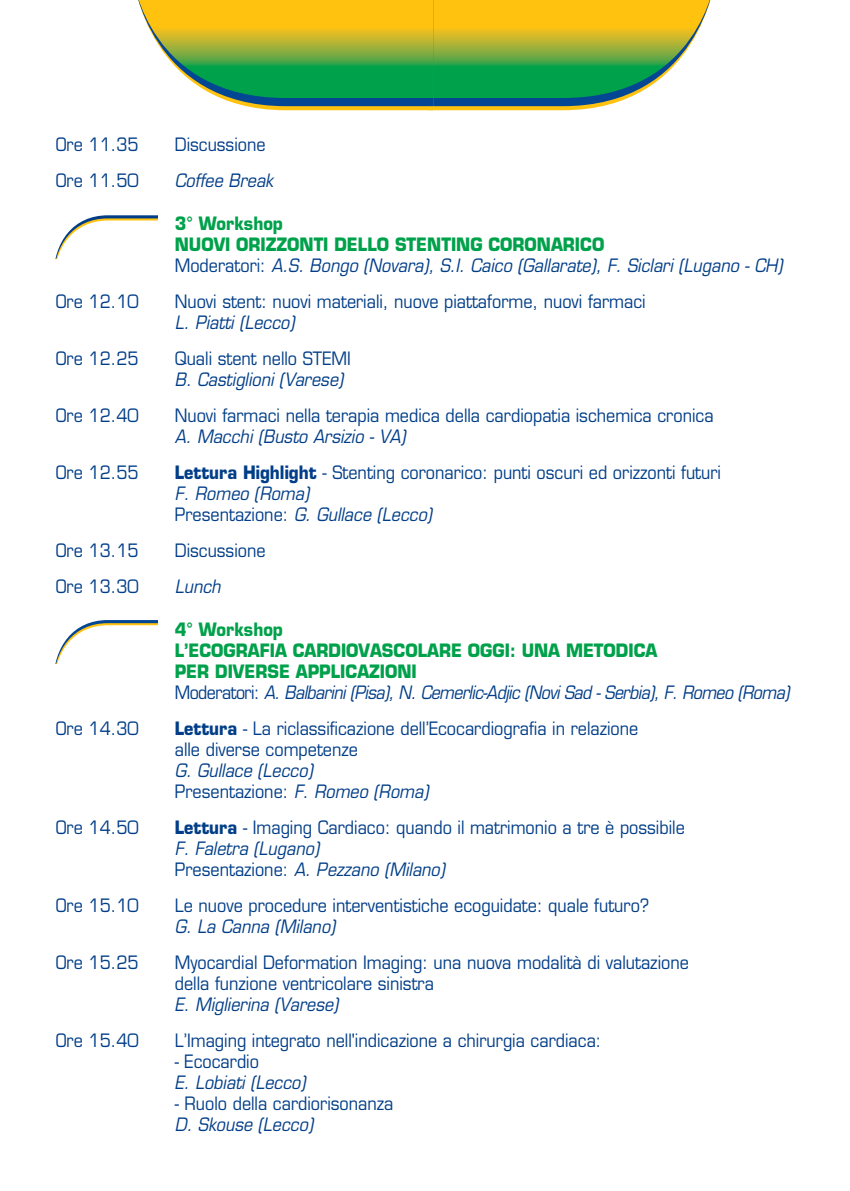
<style>
.page{position:relative;width:850px;height:1191px;background:#fff}
.page>*{position:absolute;margin:0;border:0;box-sizing:border-box;transform-origin:0 0}
.t1{font:18px/21px "Eurostile LT Std";color:#023e88;scale:.9 1}
.t2{font:italic 18px/21px "Eurostile LT Std";color:#023e88;scale:.9 1}
.t3{font:700 18px/21px "Eurostile LT Std";color:#00a14b;scale:.9 1}
.s1{font-weight:700;font-style:normal;color:#00a14b}
.s2{font-style:normal}
.s3{font-weight:700}
.s4{font-style:italic}
.s5{font-weight:400;color:#023e88}
.s6{font-weight:400;font-style:italic;color:#023e88}
</style>
<div class="page">
<svg style="left:138px;top:0;width:573px;height:110px"></svg>
<svg style="left:56px;top:215px;width:102px;height:44px"></svg>
<svg style="left:56px;top:620px;width:102px;height:43px"></svg>
<p class="t1" style="left:56px;top:135px;width:94px">Ore 11.35</p>
<p class="t1" style="left:175px;top:135px;width:102px">Discussione</p>
<p class="t1" style="left:56px;top:171px;width:94px">Ore 11.50</p>
<p class="t2" style="left:175px;top:171px;width:111px">Coffee Break</p>
<p class="t2" style="left:175px;top:214px;width:677px"><span class="s1">3° Workshop<br>NUOVI ORIZZONTI DELLO STENTING CORONARICO<br></span><span class="s2">Moderatori:</span> A.S. Bongo (Novara), S.I. Caico (Gallarate), F. Siclari (Lugano - CH)</p>
<p class="t1" style="left:56px;top:292px;width:94px">Ore 12.10</p>
<p class="t1" style="left:175px;top:292px;width:525px">Nuovi stent: nuovi materiali, nuove piattaforme, nuovi farmaci</p>
<p class="t2" style="left:175px;top:313px;width:135px">L. Piatti (Lecco)</p>
<p class="t1" style="left:56px;top:349px;width:94px">Ore 12.25</p>
<p class="t1" style="left:175px;top:349px;width:197px">Quali stent nello STEMI</p>
<p class="t2" style="left:175px;top:370px;width:189px">B. Castiglioni (Varese)</p>
<p class="t1" style="left:56px;top:406px;width:94px">Ore 12.40</p>
<p class="t1" style="left:175px;top:406px;width:600px">Nuovi farmaci nella terapia medica della cardiopatia ischemica cronica</p>
<p class="t2" style="left:175px;top:427px;width:258px">A. Macchi (Busto Arsizio - VA)</p>
<p class="t1" style="left:56px;top:463px;width:94px">Ore 12.55</p>
<p class="t1" style="left:175px;top:463px;width:608px"><span class="s3">Lettura Highlight</span> - Stenting coronarico: punti oscuri ed orizzonti futuri<br><span class="s4">F. Romeo (Roma)<br></span>Presentazione: <span class="s4">G. Gullace (Lecco)</span></p>
<p class="t1" style="left:56px;top:541px;width:94px">Ore 13.15</p>
<p class="t1" style="left:175px;top:541px;width:102px">Discussione</p>
<p class="t1" style="left:56px;top:577px;width:94px">Ore 13.30</p>
<p class="t2" style="left:175px;top:577px;width:53px">Lunch</p>
<p class="t3" style="left:175px;top:620px;width:684px">4° Workshop<br>L’ECOGRAFIA CARDIOVASCOLARE OGGI: UNA METODICA<br>PER DIVERSE APPLICAZIONI<br><span class="s5">Moderatori:</span> <span class="s6">A. Balbarini (Pisa), N. Cemerlic-Adjic (Novi Sad - Serbia), F. Romeo (Roma)</span></p>
<p class="t1" style="left:56px;top:719px;width:94px">Ore 14.30</p>
<p class="t1" style="left:175px;top:719px;width:516px"><span class="s3">Lettura</span> - La riclassificazione dell’Ecocardiografia in relazione alle diverse competenze</p>
<p class="t2" style="left:175px;top:761px;width:283px">G. Gullace (Lecco)<br><span class="s2">Presentazione:</span> F. Romeo (Roma)</p>
<p class="t1" style="left:56px;top:818px;width:94px">Ore 14.50</p>
<p class="t1" style="left:175px;top:818px;width:568px"><span class="s3">Lettura</span> - Imaging Cardiaco: quando il matrimonio a tre è possibile<br><span class="s4">F. Faletra (Lugano)<br></span>Presentazione: <span class="s4">A. Pezzano (Milano)</span></p>
<p class="t1" style="left:56px;top:896px;width:94px">Ore 15.10</p>
<p class="t1" style="left:175px;top:896px;width:529px">Le nuove procedure interventistiche ecoguidate: quale futuro?</p>
<p class="t2" style="left:175px;top:917px;width:180px">G. La Canna (Milano)</p>
<p class="t1" style="left:56px;top:953px;width:94px">Ore 15.25</p>
<p class="t1" style="left:175px;top:953px;width:573px">Myocardial Deformation Imaging: una nuova modalità di valutazione della funzione ventricolare sinistra</p>
<p class="t2" style="left:175px;top:995px;width:183px">E. Miglierina (Varese)</p>
<p class="t1" style="left:56px;top:1031px;width:94px">Ore 15.40</p>
<p class="t1" style="left:175px;top:1031px;width:476px">L’Imaging integrato nell'indicazione a chirurgia cardiaca:</p>
<p class="t1" style="left:175px;top:1052px;width:95px">- Ecocardio</p>
<p class="t2" style="left:175px;top:1073px;width:147px">E. Lobiati (Lecco)</p>
<p class="t1" style="left:175px;top:1094px;width:244px">- Ruolo della cardiorisonanza</p>
<p class="t2" style="left:175px;top:1115px;width:155px">D. Skouse (Lecco)</p>
</div>
